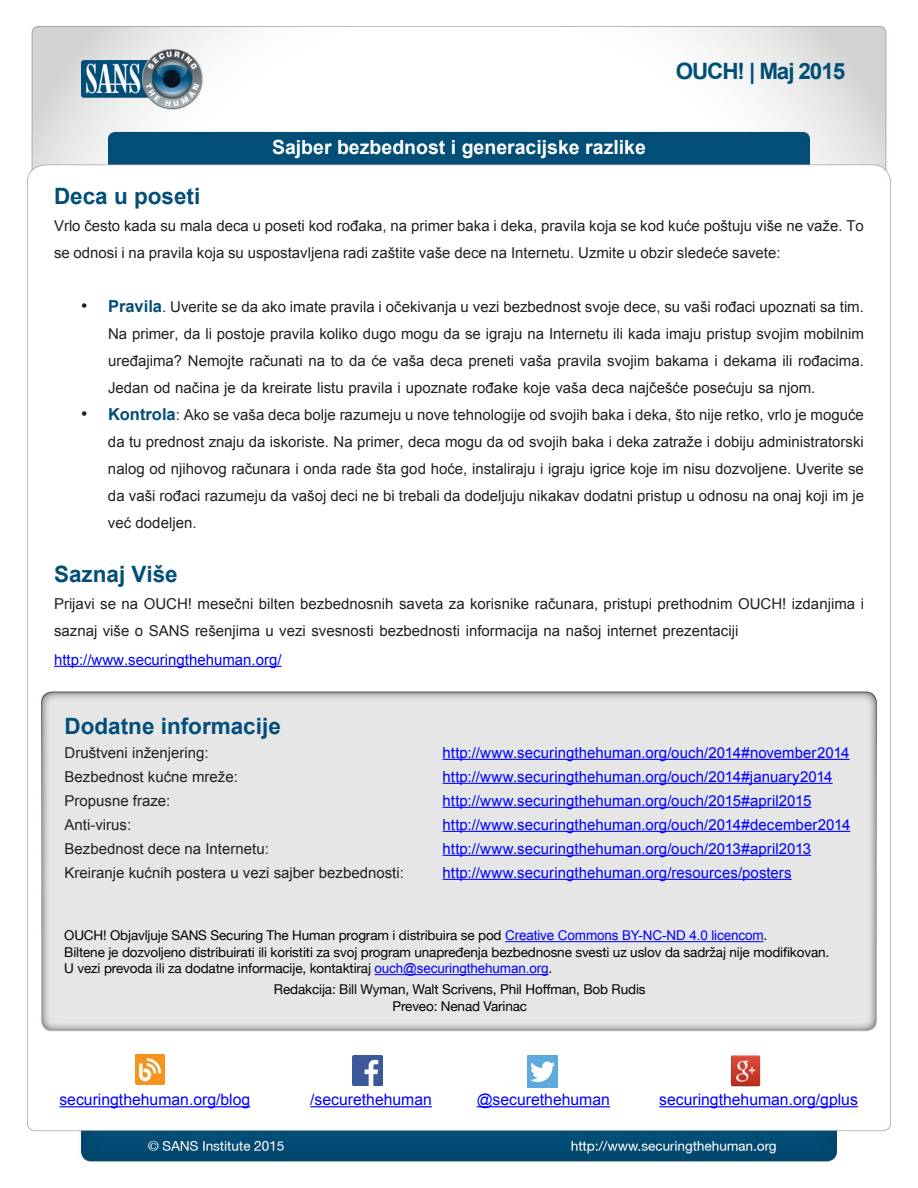
<style>
.page{position:relative;width:918px;height:1188px;background:#fff}
.page>*{position:absolute;margin:0;border:0;box-sizing:border-box;transform-origin:0 0}
.MainText{font:700 22.5px "Arial";color:#024e77}
.t1{font:700 22.5px "Arial";letter-spacing:-.05em;color:#004f77}
.t2{font:700 19.5px "Arial";color:#fff}
.t3{font:18px "Arial";color:#231f20}
.t4{font:15.75px "Arial";color:#00f}
.MainText-2{font:15px/27px "Arial";color:#231f20}
.MainText-3{font:15px "Arial";letter-spacing:.005em;color:#00f}
.t5{font:13.5px/16.5px "Helvetica Neue";letter-spacing:-.01em;color:#000}
.s1{font-weight:700;font-size:16.5px;color:#024e77}
.s2{font-family:"Arial";color:#00f}
</style>
<div class="page">
<img style="left:27px;top:26px;width:864px;height:1136px">
<hr style="left:54px;top:666px;width:228px;height:1px;background:#00f">
<hr style="left:505px;top:941px;width:259px;height:1px;background:#00f">
<hr style="left:375px;top:974px;width:174px;height:1px;background:#00f">
<hr style="left:443px;top:759px;width:407px;height:1px;background:#00f">
<hr style="left:443px;top:783px;width:390px;height:1px;background:#00f">
<hr style="left:443px;top:807px;width:368px;height:1px;background:#00f">
<hr style="left:443px;top:831px;width:407px;height:1px;background:#00f">
<hr style="left:443px;top:855px;width:368px;height:1px;background:#00f">
<hr style="left:443px;top:879px;width:349px;height:1px;background:#00f">
<img style="left:135px;top:1054px;width:30px;height:30px">
<hr style="left:59px;top:1106px;width:191px;height:1px;background:#00f">
<img style="left:353px;top:1055px;width:29px;height:30px">
<hr style="left:310px;top:1106px;width:122px;height:1px;background:#00f">
<img style="left:527px;top:1055px;width:30px;height:32px">
<hr style="left:477px;top:1106px;width:133px;height:1px;background:#00f">
<img style="left:730px;top:1054px;width:30px;height:32px">
<hr style="left:659px;top:1106px;width:199px;height:1px;background:#00f">
<h2 class="t2" style="left:272px;top:135px;width:375px">Sajber bezbednost i generacijske razlike</h2>
<h1 class="t1" style="left:676px;top:56px;width:171px">OUCH! | Maj 2015</h1>
<p class="MainText" style="left:54px;top:181px;width:148px">Deca u poseti</p>
<p class="MainText-2" style="left:54px;top:213px;width:811px">Vrlo često kada su mala deca u poseti kod rođaka, na primer baka i deka, pravila koja se kod kuće poštuju više ne važe. To se odnosi i na pravila koja su uspostavljena radi zaštite vaše dece na Internetu. Uzmite u obzir sledeće savete:</p>
<p class="MainText-2" style="left:108px;top:294px;width:757px"><span class="s1">Pravila</span>. Uverite se da ako imate pravila i očekivanja u vezi bezbednost svoje dece, su vaši rođaci upoznati sa tim.</p>
<p class="t3" style="left:81px;top:294px;width:8px">•</p>
<p class="t3" style="left:81px;top:402px;width:8px">•</p>
<p class="MainText-2" style="left:108px;top:321px;width:757px;text-align:justify">Na primer, da li postoje pravila koliko dugo mogu da se igraju na Internetu ili kada imaju pristup svojim mobilnim uređajima? Nemojte računati na to da će vaša deca preneti vaša pravila svojim bakama i dekama ili rođacima.<br>Jedan od načina je da kreirate listu pravila i upoznate rođake koje vaša deca najčešće posećuju sa njom.</p>
<p class="MainText-2" style="left:108px;top:402px;width:757px"><span class="s1">Kontrola</span>: Ako se vaša deca bolje razumeju u nove tehnologije od svojih baka i deka, što nije retko, vrlo je moguće</p>
<p class="MainText-2" style="left:108px;top:429px;width:758px;text-align:justify">da tu prednost znaju da iskoriste. Na primer, deca mogu da od svojih baka i deka zatraže i dobiju administratorski nalog od njihovog računara i onda rade šta god hoće, instaliraju i igraju igrice koje im nisu dozvoljene. Uverite se da vaši rođaci razumeju da vašoj deci ne bi trebali da dodeljuju nikakav dodatni pristup u odnosu na onaj koji im je već dodeljen.</p>
<p class="MainText" style="left:54px;top:559px;width:125px">Saznaj Više</p>
<p class="MainText-2" style="left:54px;top:591px;width:811px">Prijavi se na OUCH! mesečni bilten bezbednosnih saveta za korisnike računara, pristupi prethodnim OUCH! izdanjima i saznaj više o SANS rešenjima u vezi svesnosti bezbednosti informacija na našoj internet prezentaciji</p>
<p class="MainText-3" style="left:54px;top:650px;width:229px">http://www.securingthehuman.org/</p>
<p class="MainText" style="left:65px;top:711px;width:218px">Dodatne informacije</p>
<p class="MainText-2" style="left:65px;top:739px;width:146px">Društveni inženjering:</p>
<p class="MainText-3" style="left:443px;top:743px;width:409px">http://www.securingthehuman.org/ouch/2014#november2014</p>
<p class="MainText-2" style="left:65px;top:763px;width:175px">Bezbednost kućne mreže:</p>
<p class="MainText-3" style="left:443px;top:767px;width:392px">http://www.securingthehuman.org/ouch/2014#january2014</p>
<p class="MainText-2" style="left:65px;top:787px;width:107px">Propusne fraze:</p>
<p class="MainText-3" style="left:443px;top:791px;width:370px">http://www.securingthehuman.org/ouch/2015#april2015</p>
<p class="MainText-2" style="left:65px;top:811px;width:68px">Anti-virus:</p>
<p class="MainText-3" style="left:443px;top:815px;width:409px">http://www.securingthehuman.org/ouch/2014#december2014</p>
<p class="MainText-2" style="left:65px;top:835px;width:206px">Bezbednost dece na Internetu:</p>
<p class="MainText-3" style="left:443px;top:839px;width:370px">http://www.securingthehuman.org/ouch/2013#april2013</p>
<p class="MainText-2" style="left:65px;top:859px;width:341px">Kreiranje kućnih postera u vezi sajber bezbednosti:</p>
<p class="MainText-3" style="left:443px;top:863px;width:351px">http://www.securingthehuman.org/resources/posters</p>
<p class="t5" style="left:64px;top:928px;width:767px">OUCH! Objavljuje SANS Securing The Human program i distribuira se pod <span class="s2">Creative Commons BY-NC-ND 4.0 licencom</span>.<br>Biltene je dozvoljeno distribuirati ili koristiti za svoj program unapređenja bezbednosne svesti uz uslov da sadržaj nije modifikovan.<br>U vezi prevoda ili za dodatne informacije, kontaktiraj <span class="s2">ouch@securingthehuman.org</span>.</p>
<p class="t5" style="left:274px;top:982px;width:373px">Redakcija: Bill Wyman, Walt Scrivens, Phil Hoffman, Bob Rudis</p>
<p class="t5" style="left:393px;top:998px;width:136px">Preveo: Nenad Varinac</p>
<p class="t4" style="left:59px;top:1089px;width:192px">securingthehuman.org/blog</p>
<p class="t4" style="left:310px;top:1089px;width:123px">/securethehuman</p>
<p class="t4" style="left:477px;top:1089px;width:135px">@securethehuman</p>
<p class="t4" style="left:659px;top:1089px;width:200px">securingthehuman.org/gplus</p>
</div>
